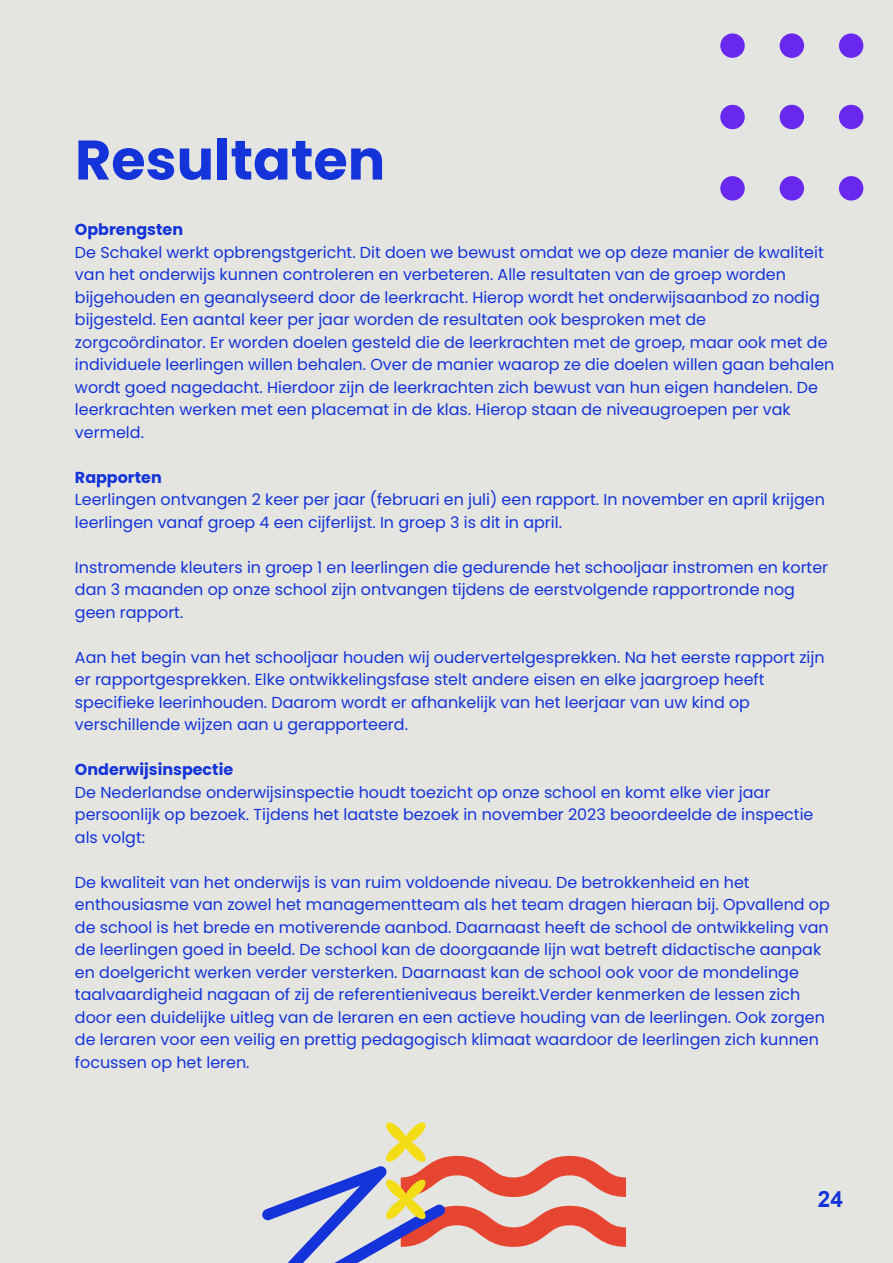
<style>
.page{position:relative;width:893px;height:1263px;background:#e4e5e0}
.page>*{position:absolute;margin:0;border:0;box-sizing:border-box;transform-origin:0 0}
.t1{font:700 55.65px "Poppins";color:#1433d9}
.t2{font:700 22.5px "Arial";color:#1433d9}
.t3{font:15.9px/22.5px "Poppins";color:#1433d9}
.t4{font:700 15.9px "Poppins";color:#1433d9}
</style>
<div class="page">
<div style="left:720px;top:176px;width:25px;height:25px;background:#6828ee;border-radius:50%"></div>
<div style="left:720px;top:105px;width:25px;height:24px;background:#6828ee;border-radius:50%"></div>
<div style="left:720px;top:33px;width:25px;height:25px;background:#6828ee;border-radius:50%"></div>
<div style="left:780px;top:176px;width:24px;height:25px;background:#6828ee;border-radius:50%"></div>
<div style="left:780px;top:105px;width:24px;height:24px;background:#6828ee;border-radius:50%"></div>
<div style="left:780px;top:33px;width:24px;height:25px;background:#6828ee;border-radius:50%"></div>
<div style="left:839px;top:176px;width:24px;height:25px;background:#6828ee;border-radius:50%"></div>
<div style="left:839px;top:105px;width:24px;height:24px;background:#6828ee;border-radius:50%"></div>
<div style="left:839px;top:33px;width:24px;height:25px;background:#6828ee;border-radius:50%"></div>
<svg style="left:262px;top:1122px;width:364px;height:141px"></svg>
<h1 class="t1" style="left:75px;top:128px;width:312px">Resultaten</h1>
<p class="t4" style="left:75px;top:221px;width:110px">Opbrengsten</p>
<p class="t3" style="left:75px;top:241px;width:761px">De Schakel werkt opbrengstgericht. Dit doen we bewust omdat we op deze manier de kwaliteit van het onderwijs kunnen controleren en verbeteren. Alle resultaten van de groep worden bijgehouden en geanalyseerd door de leerkracht. Hierop wordt het onderwijsaanbod zo nodig bijgesteld. Een aantal keer per jaar worden de resultaten ook besproken met de zorgcoördinator. Er worden doelen gesteld die de leerkrachten met de groep, maar ook met de individuele leerlingen willen behalen. Over de manier waarop ze die doelen willen gaan behalen wordt goed nagedacht. Hierdoor zijn de leerkrachten zich bewust van hun eigen handelen. De leerkrachten werken met een placemat in de klas. Hierop staan de niveaugroepen per vak vermeld.</p>
<p class="t4" style="left:75px;top:468px;width:88px">Rapporten</p>
<p class="t3" style="left:75px;top:489px;width:751px">Leerlingen ontvangen 2 keer per jaar (februari en juli) een rapport. In november en april krijgen leerlingen vanaf groep 4 een cijferlijst. In groep 3 is dit in april.</p>
<p class="t3" style="left:75px;top:556px;width:755px">Instromende kleuters in groep 1 en leerlingen die gedurende het schooljaar instromen en korter dan 3 maanden op onze school zijn ontvangen tijdens de eerstvolgende rapportronde nog geen rapport.</p>
<p class="t3" style="left:75px;top:646px;width:751px">Aan het begin van het schooljaar houden wij oudervertelgesprekken. Na het eerste rapport zijn er rapportgesprekken. Elke ontwikkelingsfase stelt andere eisen en elke jaargroep heeft specifieke leerinhouden. Daarom wordt er afhankelijk van het leerjaar van uw kind op verschillende wijzen aan u gerapporteerd.</p>
<p class="t4" style="left:75px;top:760px;width:160px">Onderwijsinspectie</p>
<p class="t3" style="left:75px;top:781px;width:740px">De Nederlandse onderwijsinspectie houdt toezicht op onze school en komt elke vier jaar persoonlijk op bezoek. Tijdens het laatste bezoek in november 2023 beoordeelde de inspectie als volgt:</p>
<p class="t3" style="left:75px;top:871px;width:756px">De kwaliteit van het onderwijs is van ruim voldoende niveau. De betrokkenheid en het enthousiasme van zowel het managementteam als het team dragen hieraan bij. Opvallend op de school is het brede en motiverende aanbod. Daarnaast heeft de school de ontwikkeling van de leerlingen goed in beeld. De school kan de doorgaande lijn wat betreft didactische aanpak en doelgericht werken verder versterken. Daarnaast kan de school ook voor de mondelinge taalvaardigheid nagaan of zij de referentieniveaus bereikt.Verder kenmerken de lessen zich door een duidelijke uitleg van de leraren en een actieve houding van de leerlingen. Ook zorgen de leraren voor een veilig en prettig pedagogisch klimaat waardoor de leerlingen zich kunnen focussen op het leren.</p>
<h2 class="t2" style="left:818px;top:1183px;width:27px">24</h2>
</div>
